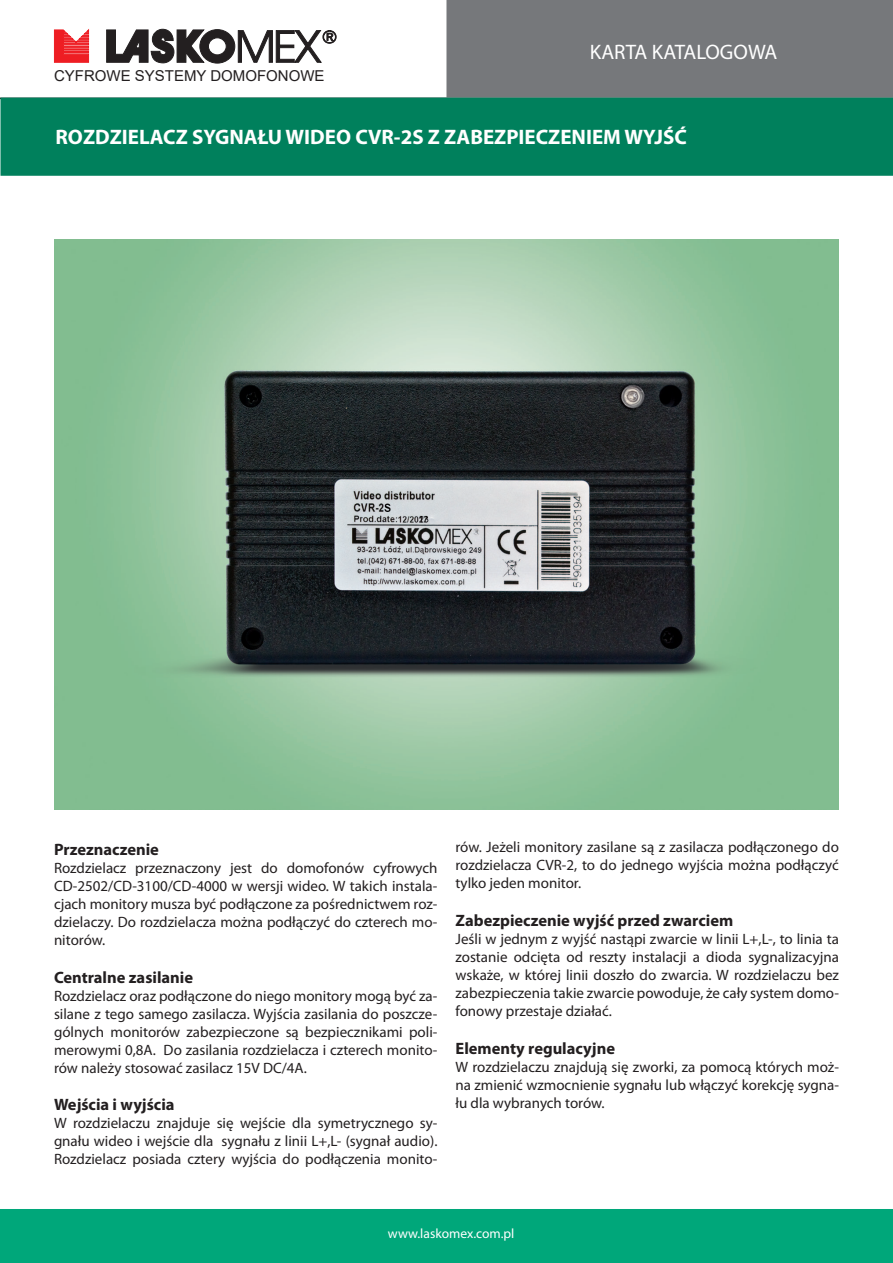
<style>
.page{position:relative;width:893px;height:1263px;background:#fff}
.page>*{position:absolute;margin:0;border:0;box-sizing:border-box;transform-origin:0 0}
.tytul{font:700 21px "Myriad Pro";color:#fff}
.stopka-info{font:21px "Myriad Pro";color:#fff}
.bold{font:700 16.5px "Myriad Pro";color:#231f20}
.tekst{font:700 16.5px "Myriad Pro";color:#231f20}
.tekst-2{font:15px/18px "Myriad Pro";color:#231f20;text-align:justify}
.t1{font:15px "Arial";color:#231f20}
.stopka-info-2{font:13.5px "Myriad Pro";color:#fff}
</style>
<div class="page">
<svg style="left:54px;top:30px;width:35px;height:33px"></svg>
<svg style="left:106px;top:29px;width:230px;height:34px"></svg>
<div style="left:0;top:1209px;width:893px;height:54px;background:#00a77a"></div>
<div style="left:447px;top:1px;width:445px;height:96px;background:#76787b"></div>
<div style="left:446px;top:0;width:447px;height:98px;border:2px solid #76787b"></div>
<div style="left:1px;top:98px;width:891px;height:77px;background:#00805c"></div>
<div style="left:0;top:98px;width:893px;height:78px;border:2px solid #00805c"></div>
<img style="left:54px;top:240px;width:785px;height:570px">
<p class="t1" style="left:54px;top:65px;width:272px">CYFROWE SYSTEMY DOMOFONOWE</p>
<p class="stopka-info" style="left:590px;top:39px;width:189px">KARTA KATALOGOWA</p>
<p class="tytul" style="left:56px;top:123px;width:633px">ROZDZIELACZ SYGNAŁU WIDEO CVR-2S Z ZABEZPIECZENIEM WYJŚĆ</p>
<p class="bold" style="left:54px;top:838px;width:106px">Przeznaczenie</p>
<p class="tekst-2" style="left:54px;top:858px;width:385px">Rozdzielacz przeznaczony jest do domofonów cyfrowych CD-2502/CD-3100/CD-4000 w wersji wideo. W takich instala&shy;cjach monitory musza być podłączone za pośrednictwem roz&shy;dzielaczy. Do rozdzielacza można podłączyć do czterech mo&shy;nitorów.</p>
<p class="bold" style="left:54px;top:966px;width:141px">Centralne zasilanie</p>
<p class="tekst-2" style="left:54px;top:986px;width:385px">Rozdzielacz oraz podłączone do niego monitory mogą być za&shy;silane z tego samego zasilacza. Wyjścia zasilania do poszcze&shy;gólnych monitorów zabezpieczone są bezpiecznikami poli&shy;merowymi 0,8A. Do zasilania rozdzielacza i czterech monito&shy;rów należy stosować zasilacz 15V DC/4A.</p>
<p class="tekst" style="left:54px;top:1094px;width:122px">Wejścia i wyjścia</p>
<p class="tekst-2" style="left:54px;top:1114px;width:385px">W rozdzielaczu znajduje się wejście dla symetrycznego sy&shy;gnału wideo i wejście dla sygnału z linii L+,L- (sygnał audio).<br>Rozdzielacz posiada cztery wyjścia do podłączenia monito-</p>
<p class="tekst-2" style="left:455px;top:838px;width:385px">rów. Jeżeli monitory zasilane są z zasilacza podłączonego do rozdzielacza CVR-2, to do jednego wyjścia można podłączyć tylko jeden monitor.</p>
<p class="tekst" style="left:455px;top:909px;width:279px">Zabezpieczenie wyjść przed zwarciem</p>
<p class="tekst-2" style="left:455px;top:929px;width:385px">Jeśli w jednym z wyjść nastąpi zwarcie w linii L+,L-, to linia ta zostanie odcięta od reszty instalacji a dioda sygnalizacyjna wskaże, w której linii doszło do zwarcia. W rozdzielaczu bez zabezpieczenia takie zwarcie powoduje, że cały system domo&shy;fonowy przestaje działać.</p>
<p class="bold" style="left:455px;top:1037px;width:161px">Elementy regulacyjne</p>
<p class="tekst-2" style="left:455px;top:1057px;width:385px">W rozdzielaczu znajdują się zworki, za pomocą których moż&shy;na zmienić wzmocnienie sygnału lub włączyć korekcję sygna&shy;łu dla wybranych torów.</p>
<p class="stopka-info-2" style="left:388px;top:1225px;width:128px">www.laskomex.com.pl</p>
</div>
